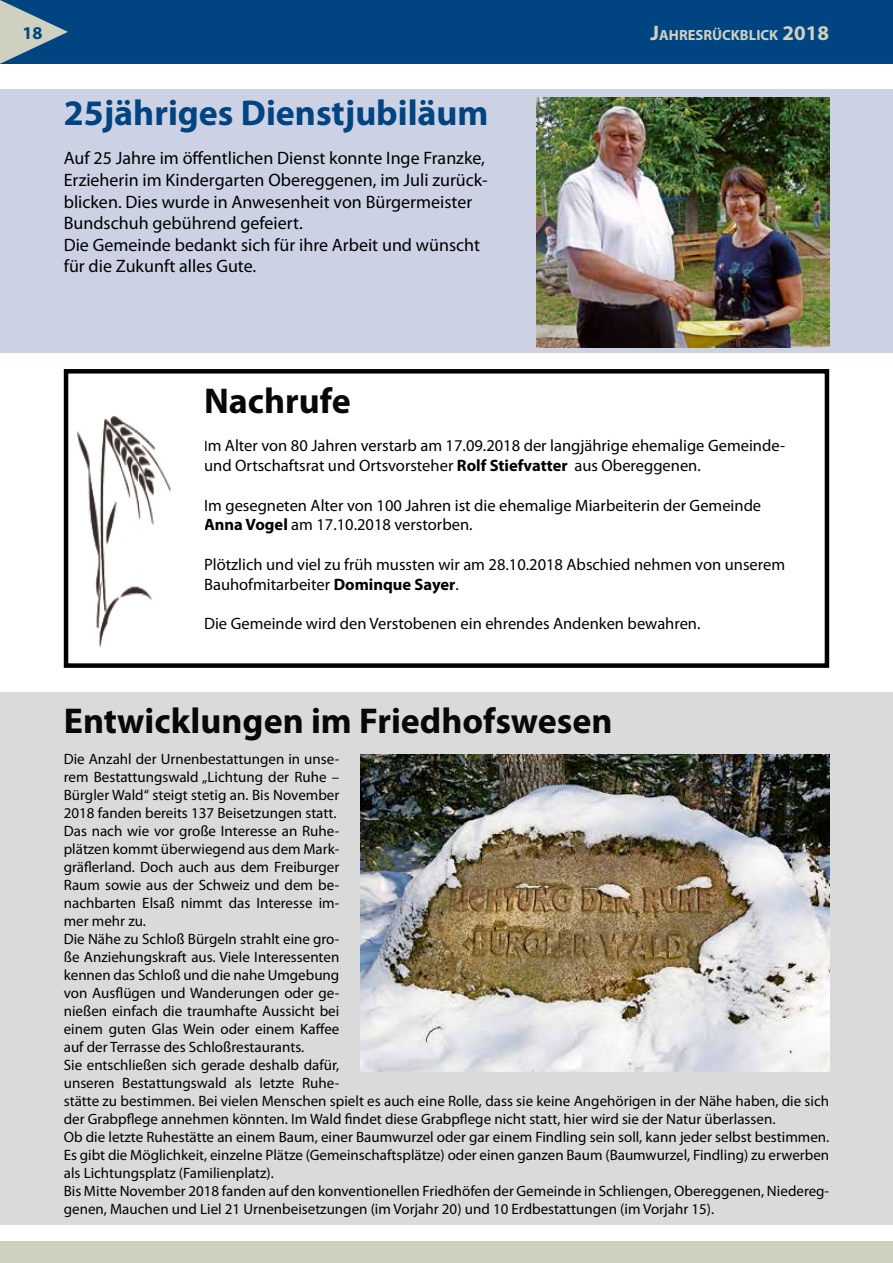
<style>
.page{position:relative;width:893px;height:1263px;background:#fff}
.page>*{position:absolute;margin:0;border:0;box-sizing:border-box;transform-origin:0 0}
.t1{font:700 36px "Myriad Pro";color:#070809}
.t2{font:700 36px "Myriad Pro";color:#004481}
.t3{font:18px/21.6px "Myriad Pro";color:#000}
.t4{font:700 18px "Myriad Pro";color:#004481}
.t5{font:16.5px/19.8px "Myriad Pro";color:#000}
.t6{font:15px/18px "Myriad Pro";color:#000}
.t7{font:700 14.7px "Myriad Pro";color:#cfd0c0}
.s1{font-size:21px}
.s2{font-size:15px}
.s3{font-weight:700}
</style>
<div class="page">
<div style="left:0;top:0;width:893px;height:64px;background:#004481"></div>
<svg style="left:0;top:0;width:68px;height:64px"></svg>
<div style="left:0;top:1242px;width:893px;height:21px;background:#cfd0c0"></div>
<div style="left:0;top:692px;width:893px;height:533px;background:#dadada"></div>
<div style="left:0;top:89px;width:893px;height:264px;background:#cdd1e4"></div>
<img style="left:536px;top:98px;width:293px;height:249px">
<div style="left:64px;top:369px;width:765px;height:299px;border:4px solid #000"></div>
<img style="left:77px;top:416px;width:94px;height:232px">
<img style="left:361px;top:755px;width:468px;height:316px">
<p class="t4" style="left:23px;top:21px;width:21px">18</p>
<p class="t7" style="left:651px;top:25px;width:180px"><span class="s1">J</span>AHRESRÜCKBLICK <span class="s1">2018</span></p>
<h1 class="t2" style="left:64px;top:89px;width:426px">25jähriges Dienstjubiläum</h1>
<p class="t3" style="left:64px;top:147px;width:424px">Auf 25 Jahre im öffentlichen Dienst konnte Inge Franzke, Erzieherin im Kindergarten Obereggenen, im Juli zurück&shy;blicken. Dies wurde in Anwesenheit von Bürgermeister Bundschuh gebührend gefeiert.<br>Die Gemeinde bedankt sich für ihre Arbeit und wünscht für die Zukunft alles Gute.</p>
<h1 class="t1" style="left:204px;top:378px;width:148px">Nachrufe</h1>
<p class="t5" style="left:204px;top:435px;width:582px"><span class="s2">I</span>m Alter von 80 Jahren verstarb am 17.09.2018 der langjährige ehemalige Gemeinde&shy;und Ortschaftsrat und Ortsvorsteher <span class="s3">Rolf Stiefvatter</span> aus Obereggenen.</p>
<p class="t5" style="left:204px;top:495px;width:559px">Im gesegneten Alter von 100 Jahren ist die ehemalige Miarbeiterin der Gemeinde<br><span class="s3">Anna Vogel</span> am 17.10.2018 verstorben.</p>
<p class="t5" style="left:204px;top:554px;width:582px">Plötzlich und viel zu früh mussten wir am 28.10.2018 Abschied nehmen von unserem<br>Bauhofmitarbeiter <span class="s3">Dominque Sayer</span>.</p>
<p class="t5" style="left:204px;top:614px;width:498px">Die Gemeinde wird den Verstobenen ein ehrendes Andenken bewahren.</p>
<h1 class="t1" style="left:64px;top:697px;width:550px">Entwicklungen im Friedhofswesen</h1>
<p class="t6" style="left:64px;top:749px;width:767px">Die Anzahl der Urnenbestattungen in unse-<br>rem Bestattungswald „Lichtung der Ruhe –<br>Bürgler Wald“ steigt stetig an. Bis November<br>2018 fanden bereits 137 Beisetzungen statt.<br>Das nach wie vor große Interesse an Ruhe-<br>plätzen kommt überwiegend aus dem Mark-<br>gräflerland. Doch auch aus dem Freiburger<br>Raum sowie aus der Schweiz und dem be-<br>nachbarten Elsaß nimmt das Interesse im-<br>mer mehr zu.<br>Die Nähe zu Schloß Bürgeln strahlt eine gro-<br>ße Anziehungskraft aus. Viele Interessenten<br>kennen das Schloß und die nahe Umgebung<br>von Ausflügen und Wanderungen oder ge-<br>nießen einfach die traumhafte Aussicht bei<br>einem guten Glas Wein oder einem Kaffee<br>auf der Terrasse des Schloßrestaurants.<br>Sie entschließen sich gerade deshalb dafür,<br>unseren Bestattungswald als letzte Ruhe-<br>stätte zu bestimmen. Bei vielen Menschen spielt es auch eine Rolle, dass sie keine Angehörigen in der Nähe haben, die sich der Grabpflege annehmen könnten. Im Wald findet diese Grabpflege nicht statt, hier wird sie der Natur überlassen.<br>Ob die letzte Ruhestätte an einem Baum, einer Baumwurzel oder gar einem Findling sein soll, kann jeder selbst bestimmen.<br>Es gibt die Möglichkeit, einzelne Plätze (Gemeinschaftsplätze) oder einen ganzen Baum (Baumwurzel, Findling) zu erwerben als Lichtungsplatz (Familienplatz).<br>Bis Mitte November 2018 fanden auf den konventionellen Friedhöfen der Gemeinde in Schliengen, Obereggenen, Niedereg&shy;genen, Mauchen und Liel 21 Urnenbeisetzungen (im Vorjahr 20) und 10 Erdbestattungen (im Vorjahr 15).</p>
</div>
